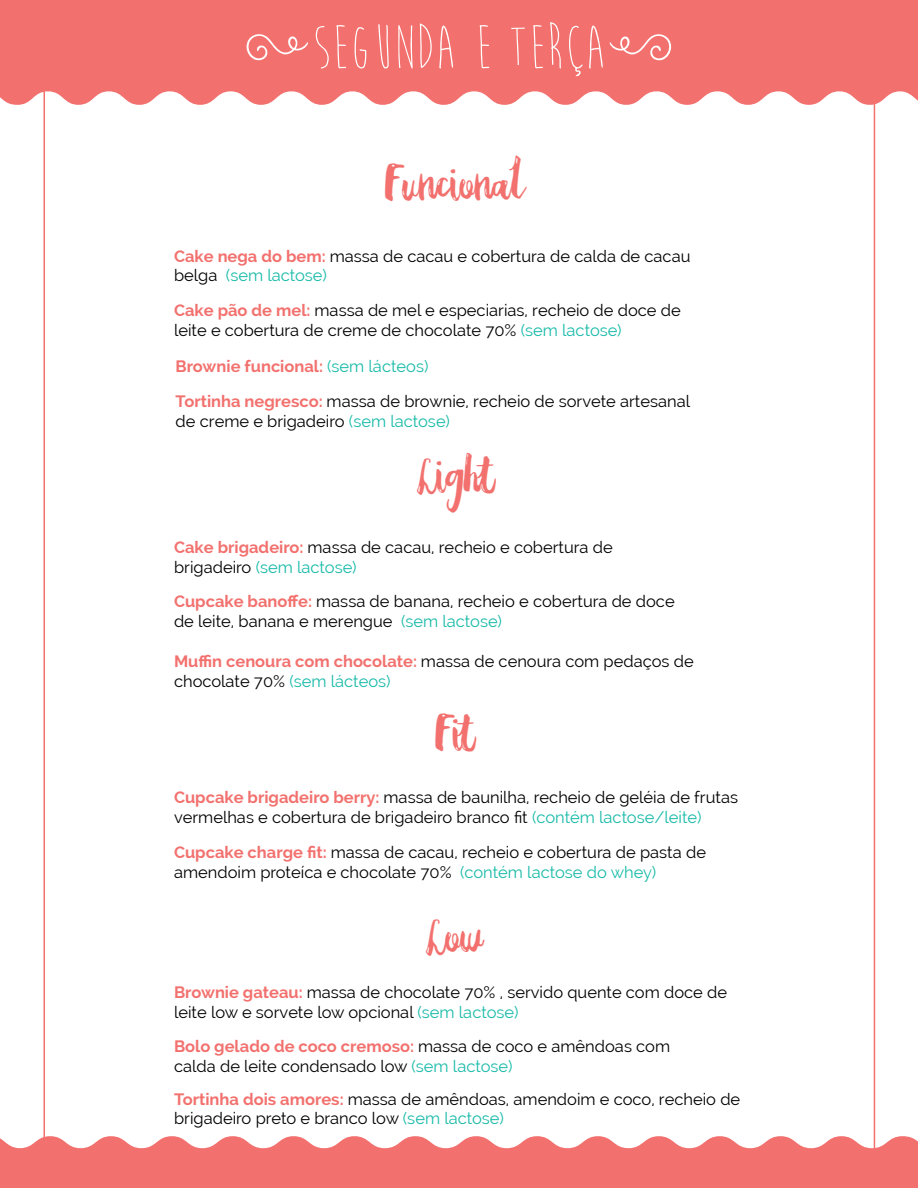
<style>
.page{position:relative;width:918px;height:1188px;background:#fff}
.page>*{position:absolute;margin:0;border:0;box-sizing:border-box;transform-origin:0 0}
.t1{font:64.5px "Moon Flower";color:#fff}
.t2{font:46.5px "Paula Paulina";color:#f2716e}
.t3{font:16.5px/19.8px "Raleway";color:#000001}
.t4{font:700 16.5px "Raleway";color:#f2716e}
.s1{font-weight:700;color:#f2716e}
.s2{color:#1abba9}
.s3{font-weight:400;color:#1abba9}
</style>
<div class="page">
<svg style="left:0;top:0;width:918px;height:109px;background:#f37f7d"></svg>
<svg style="left:0;top:1133px;width:918px;height:55px;fill:#f2716e"></svg>
<svg style="left:246px;top:30px;width:62px;height:31px;background:#f38582"></svg>
<svg style="left:609px;top:30px;width:63px;height:31px;background:#f38482"></svg>
<h1 class="t1" style="left:313px;top:14px;width:297px">SEGUNDA E TERÇA</h1>
<h2 class="t2" style="left:386px;top:155px;width:142px">Funcional</h2>
<p class="t3" style="left:174px;top:246px;width:518px"><span class="s1">Cake nega do bem:</span> massa de cacau e cobertura de calda de cacau belga <span class="s2">(sem lactose)</span></p>
<p class="t3" style="left:174px;top:300px;width:508px"><span class="s1">Cake pão de mel:</span> massa de mel e especiarias, recheio de doce de leite e cobertura de creme de chocolate 70% <span class="s2">(sem lactose)</span></p>
<p class="t4" style="left:176px;top:357px;width:254px">Brownie funcional: <span class="s3">(sem lácteos)</span></p>
<p class="t3" style="left:176px;top:392px;width:516px"><span class="s1">Tortinha negresco:</span> massa de brownie, recheio de sorvete artesanal de creme e brigadeiro <span class="s2">(sem lactose)</span></p>
<h2 class="t2" style="left:421px;top:447px;width:76px">Light</h2>
<p class="t3" style="left:174px;top:537px;width:440px"><span class="s1">Cake brigadeiro:</span> massa de cacau, recheio e cobertura de brigadeiro <span class="s2">(sem lactose)</span></p>
<p class="t3" style="left:174px;top:592px;width:502px"><span class="s1">Cupcake banoffe:</span> massa de banana, recheio e cobertura de doce de leite, banana e merengue <span class="s2">(sem lactose)</span></p>
<p class="t3" style="left:174px;top:651px;width:521px"><span class="s1">Muffin cenoura com chocolate:</span> massa de cenoura com pedaços de chocolate 70% <span class="s2">(sem lácteos)</span></p>
<h2 class="t2" style="left:436px;top:706px;width:41px">Fit</h2>
<p class="t3" style="left:174px;top:787px;width:566px"><span class="s1">Cupcake brigadeiro berry:</span> massa de baunilha, recheio de geléia de frutas vermelhas e cobertura de brigadeiro branco fit <span class="s2">(contém lactose/leite)</span></p>
<p class="t3" style="left:174px;top:843px;width:533px"><span class="s1">Cupcake charge fit:</span> massa de cacau, recheio e cobertura de pasta de amendoim proteíca e chocolate 70% <span class="s2">(contém lactose do whey)</span></p>
<h2 class="t2" style="left:430px;top:908px;width:56px">Low</h2>
<p class="t3" style="left:174px;top:982px;width:555px"><span class="s1">Brownie gateau:</span> massa de chocolate 70% , servido quente com doce de leite low e sorvete low opcional <span class="s2">(sem lactose)</span></p>
<p class="t3" style="left:174px;top:1036px;width:498px"><span class="s1">Bolo gelado de coco cremoso:</span> massa de coco e amêndoas com calda de leite condensado low <span class="s2">(sem lactose)</span></p>
<p class="t3" style="left:174px;top:1089px;width:568px"><span class="s1">Tortinha dois amores:</span> massa de amêndoas, amendoim e coco, recheio de brigadeiro preto e branco low <span class="s2">(sem lactose)</span></p>
</div>
